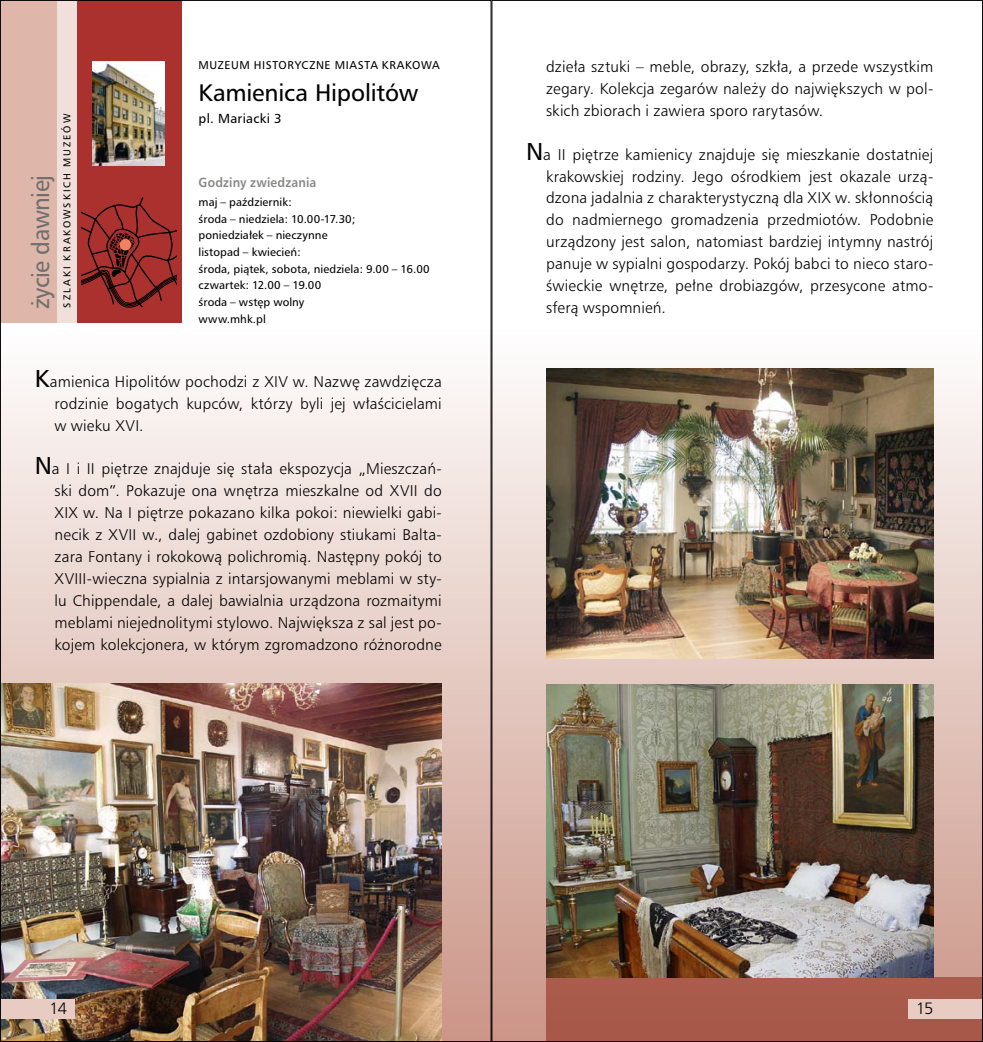
<style>
.page{position:relative;width:983px;height:1042px;background:#fff}
.page>*{position:absolute;margin:0;border:0;box-sizing:border-box;transform-origin:0 0}
.t1{font:24.5px "Humnst 777 PL";letter-spacing:-.02em;color:#6f6f6e;scale:.95 1}
.t2{font:23.97px "Humnst 777 PL";letter-spacing:-.01em;color:#000}
.t3{font:15.75px "Humnst 777 Lt PL";color:#000}
.t4{font:14.88px/21.9px "Humnst 777 Lt PL";letter-spacing:.01em;color:#000;text-align:justify}
.t5{font:13.12px "Humnst 777 PL";letter-spacing:.025em;color:#000}
.t6{font:700 12.78px "Humnst 777 PL";letter-spacing:.015em;color:#878786;scale:.91 1}
.t7{font:11.38px/16.6px "Humnst 777 PL";letter-spacing:.005em;color:#000}
.t8{font:9.97px "Humnst 777 PL";letter-spacing:.195em;color:#000}
.s1{font-family:"Humnst 777 PL";font-size:24.5px}
</style>
<div class="page">
<div style="left:491px;top:322px;width:491px;height:720px;background:linear-gradient(to bottom,#fbfbfa,#c89385)"></div>
<div style="left:0;top:322px;width:491px;height:720px;background:linear-gradient(to bottom,#fffffe,#ca9486)"></div>
<div style="left:56px;top:0;width:21px;height:322px;background:#f1dfda"></div>
<div style="left:0;top:0;width:56px;height:322px;background:#dfb6aa"></div>
<div style="left:77px;top:0;width:104px;height:322px;background:#ab312f"></div>
<div style="left:546px;top:977px;width:436px;height:65px;background:#a85a4a"></div>
<img style="left:546px;top:685px;width:387px;height:292px">
<img style="left:546px;top:368px;width:387px;height:290px">
<img style="left:93px;top:61px;width:71px;height:105px">
<img style="left:2px;top:684px;width:439px;height:356px">
<div style="left:0;top:999px;width:74px;height:19px;background:#e8cbc2"></div>
<div style="left:908px;top:999px;width:74px;height:19px;background:#e8cbc2"></div>
<svg style="left:82px;top:197px;width:94px;height:111px"></svg>
<p class="t8" style="left:61px;top:308px;width:195px;rotate:-90deg">SZLAKI KRAKOWSKICH MUZEÓW</p>
<h1 class="t1" style="left:25px;top:309px;width:144px;rotate:-90deg">życie dawniej</h1>
<p class="t7" style="left:198px;top:57px;width:20px">Muzeum</p>
<p class="t7" style="left:254px;top:57px;width:56px">Historyczne</p>
<p class="t7" style="left:334px;top:57px;width:64px">Miasta Krakowa</p>
<h2 class="t2" style="left:198px;top:77px;width:221px">Kamienica Hipolitów</h2>
<p class="t5" style="left:198px;top:110px;width:85px">pl. Mariacki 3</p>
<p class="t6" style="left:198px;top:173px;width:131px">Godziny zwiedzania</p>
<p class="t7" style="left:198px;top:194px;width:232px">maj – październik:<br>środa – niedziela: 10.00-17.30;<br>poniedziałek – nieczynne<br>listopad – kwiecień:<br>środa, piątek, sobota, niedziela: 9.00 – 16.00 czwartek: 12.00 – 19.00<br>środa – wstęp wolny<br>www.mhk.pl</p>
<p class="t4" style="left:55px;top:370px;width:388px;text-indent:-20px"><span class="s1">K</span>amienica Hipolitów pochodzi z XIV w. Nazwę zawdzięcza rodzinie bogatych kupców, którzy byli jej właścicielami w wieku XVI.</p>
<p class="t4" style="left:55px;top:458px;width:388px;text-indent:-20px"><span class="s1">N</span>a I i II piętrze znajduje się stała ekspozycja „Mieszczań&shy;ski dom”. Pokazuje ona wnętrza mieszkalne od XVII do XIX w. Na I piętrze pokazano kilka pokoi: niewielki gabi&shy;necik z XVII w., dalej gabinet ozdobiony stiukami Balta&shy;zara Fontany i rokokową polichromią. Następny pokój to XVIII-wieczna sypialnia z intarsjowanymi meblami w sty&shy;lu Chippendale, a dalej bawialnia urządzona rozmaitymi meblami niejednolitymi stylowo. Największa z sal jest po&shy;kojem kolekcjonera, w którym zgromadzono różnorodne</p>
<p class="t4" style="left:546px;top:55px;width:388px">dzieła sztuki – meble, obrazy, szkła, a przede wszystkim zegary. Kolekcja zegarów należy do największych w pol&shy;skich zbiorach i zawiera sporo rarytasów.</p>
<p class="t4" style="left:546px;top:143px;width:388px;text-indent:-20px"><span class="s1">N</span>a II piętrze kamienicy znajduje się mieszkanie dostatniej krakowskiej rodziny. Jego ośrodkiem jest okazale urzą&shy;dzona jadalnia z charakterystyczną dla XIX w. skłonnością do nadmiernego gromadzenia przedmiotów. Podobnie urządzony jest salon, natomiast bardziej intymny nastrój panuje w sypialni gospodarzy. Pokój babci to nieco staro&shy;świeckie wnętrze, pełne drobiazgów, przesycone atmo&shy;sferą wspomnień.</p>
<p class="t3" style="left:50px;top:998px;width:19px">14</p>
<p class="t3" style="left:915px;top:998px;width:19px">15</p>
</div>
